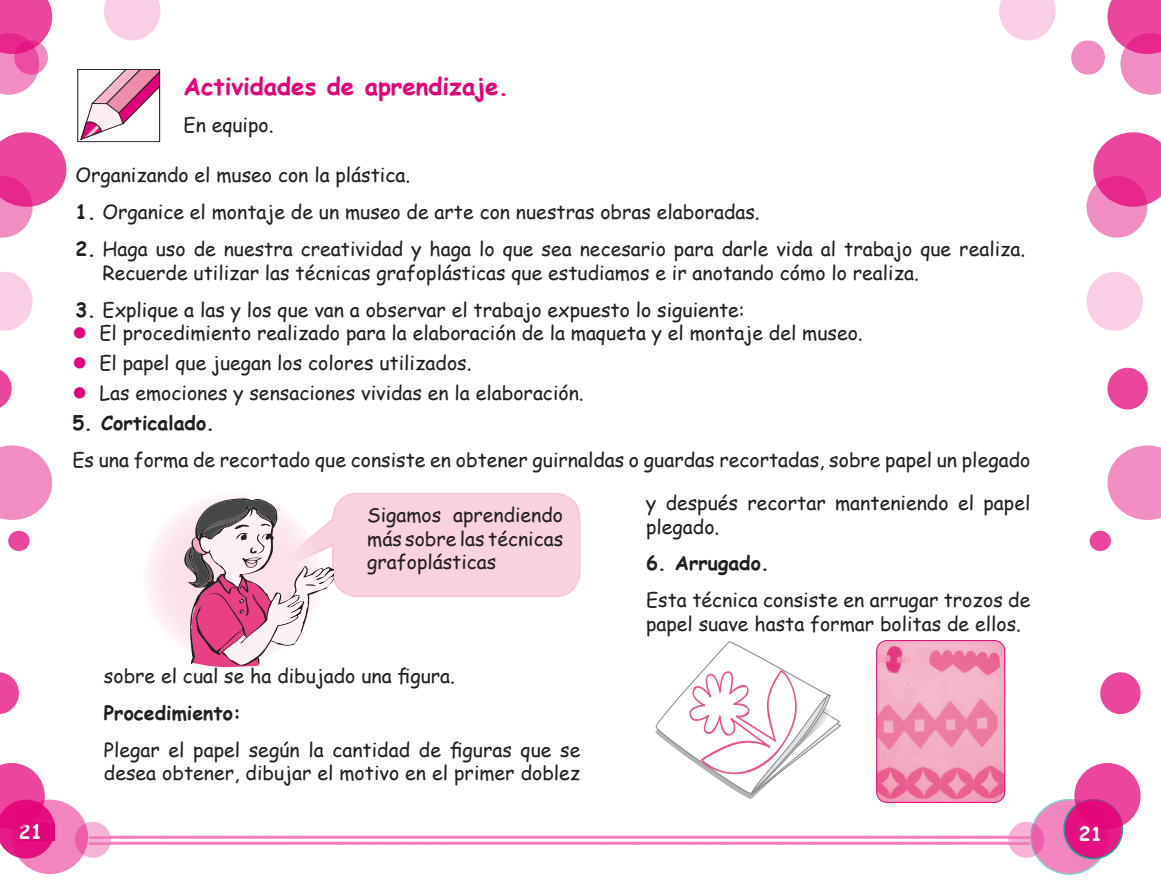
<style>
.page{position:relative;width:1161px;height:891px;background:#fff}
.page>*{position:absolute;margin:0;border:0;box-sizing:border-box;transform-origin:0 0}
.t1{font:700 24px "Comic Sans MS";color:#e40278}
.t2{font:19.5px/23.4px "Comic Sans MS";color:#231f20}
.t3{font:700 19.5px "Comic Sans MS";color:#231f20}
.t4{font:700 19.5px "Comic Sans MS";color:#fff}
.s1{font-weight:700}
</style>
<div class="page">
<svg style="left:1031px;top:800px;width:76px;height:74px;background:#ea88bd"></svg>
<div style="left:1064px;top:800px;width:59px;height:59px;background:#e50f7f;border-radius:50%"></div>
<div style="left:1063px;top:799px;width:60px;height:60px;border:2px solid #00a78f;border-radius:50%"></div>
<svg style="left:1074px;top:763px;width:67px;height:66px;fill:#eb469c"></svg>
<div style="left:1100px;top:672px;width:41px;height:42px;background:#eb469c;border-radius:50%"></div>
<div style="left:1107px;top:368px;width:41px;height:42px;background:#eb469c;border-radius:50%"></div>
<div style="left:1090px;top:531px;width:21px;height:20px;background:#eb469c;border-radius:50%"></div>
<svg style="left:1093px;top:132px;width:68px;height:75px;background:#ed61aa"></svg>
<svg style="left:1107px;top:445px;width:54px;height:75px"></svg>
<svg style="left:1086px;top:176px;width:61px;height:62px;background:#ee6aaf"></svg>
<svg style="left:1107px;top:0;width:54px;height:95px"></svg>
<div style="left:1071px;top:40px;width:34px;height:35px;background:#f28dc2;border-radius:50%"></div>
<div style="left:1086px;top:272px;width:57px;height:59px;background:#f9cfe5;border-radius:50%"></div>
<svg style="left:999px;top:0;width:57px;height:40px"></svg>
<div style="left:75px;top:822px;width:36px;height:36px;background:#f6b3d6;border-radius:50%"></div>
<svg style="left:80px;top:71px;width:78px;height:69px"></svg>
<div style="left:77px;top:69px;width:83px;height:73px;border:1px solid #231f20"></div>
<svg style="left:0;top:672px;width:19px;height:42px"></svg>
<svg style="left:0;top:369px;width:12px;height:39px"></svg>
<svg style="left:12px;top:800px;width:76px;height:74px;background:#f181bb"></svg>
<svg style="left:0;top:763px;width:55px;height:96px;background:#ea469c"></svg>
<div style="left:8px;top:531px;width:22px;height:20px;background:#eb469c;border-radius:50%"></div>
<svg style="left:0;top:445px;width:52px;height:75px"></svg>
<svg style="left:0;top:132px;width:66px;height:106px"></svg>
<svg style="left:0;top:0;width:52px;height:95px"></svg>
<svg style="left:14px;top:40px;width:34px;height:35px"></svg>
<svg style="left:0;top:272px;width:33px;height:59px"></svg>
<svg style="left:104px;top:0;width:56px;height:40px;background:#f9d6e8"></svg>
<svg style="left:86px;top:834px;width:923px;height:13px"></svg>
<svg style="left:1008px;top:822px;width:36px;height:36px"></svg>
<img style="left:878px;top:641px;width:127px;height:161px">
<div style="left:876px;top:640px;width:129px;height:163px;border:1px solid #e40278;border-radius:10px"></div>
<svg style="left:655px;top:641px;width:187px;height:158px"></svg>
<div style="left:333px;top:494px;width:247px;height:102px;background:#f8d3dd;border-radius:25px"></div>
<div style="left:332px;top:493px;width:248px;height:104px;border:2px solid #f6c7d4;border-radius:25px"></div>
<svg style="left:143px;top:493px;width:179px;height:171px;fill:#fcecf0"></svg>
<svg style="left:184px;top:498px;width:149px;height:170px"></svg>
<p class="t1" style="left:183px;top:68px;width:327px">Actividades de aprendizaje.</p>
<p class="t2" style="left:183px;top:112px;width:92px">En equipo.</p>
<p class="t2" style="left:75px;top:163px;width:336px">Organizando el museo con la plástica.</p>
<p class="t2" style="left:75px;top:200px;width:686px"><span class="s1">1.</span> Organice el montaje de un museo de arte con nuestras obras elaboradas.</p>
<p class="t2" style="left:103px;top:237px;width:924px;text-indent:-27px"><span class="s1">2.</span> Haga uso de nuestra creatividad y haga lo que sea necesario para darle vida al trabajo que realiza.<br>Recuerde utilizar las técnicas grafoplásticas que estudiamos e ir anotando cómo lo realiza.</p>
<p class="t2" style="left:99px;top:297px;width:765px;text-indent:-24px"><span class="s1">3.</span> Explique a las y los que van a observar el trabajo expuesto lo siguiente:<br>El procedimiento realizado para la elaboración de la maqueta y el montaje del museo.</p>
<p class="t2" style="left:99px;top:347px;width:486px;line-height:30.2px">El papel que juegan los colores utilizados.<br>Las emociones y sensaciones vividas en la elaboración.</p>
<p class="t3" style="left:72px;top:409px;width:144px">5. Corticalado.</p>
<p class="t2" style="left:72px;top:448px;width:960px">Es una forma de recortado que consiste en obtener guirnaldas o guardas recortadas, sobre papel un plegado</p>
<p class="t2" style="left:367px;top:503px;width:198px;text-align:justify">Sigamos aprendiendo más sobre las técnicas grafoplásticas</p>
<p class="t2" style="left:646px;top:491px;width:386px">y después recortar manteniendo el papel plegado.</p>
<p class="t3" style="left:646px;top:549px;width:125px">6. Arrugado.</p>
<p class="t2" style="left:646px;top:588px;width:386px">Esta técnica consiste en arrugar trozos de papel suave hasta formar bolitas de ellos.</p>
<p class="t2" style="left:104px;top:664px;width:353px">sobre el cual se ha dibujado una figura.</p>
<p class="t3" style="left:104px;top:699px;width:139px">Procedimiento:</p>
<p class="t2" style="left:104px;top:738px;width:478px">Plegar el papel según la cantidad de figuras que se desea obtener, dibujar el motivo en el primer doblez</p>
<p class="t4" style="left:19px;top:818px;width:25px">21</p>
<p class="t4" style="left:1079px;top:819px;width:25px">21</p>
</div>
